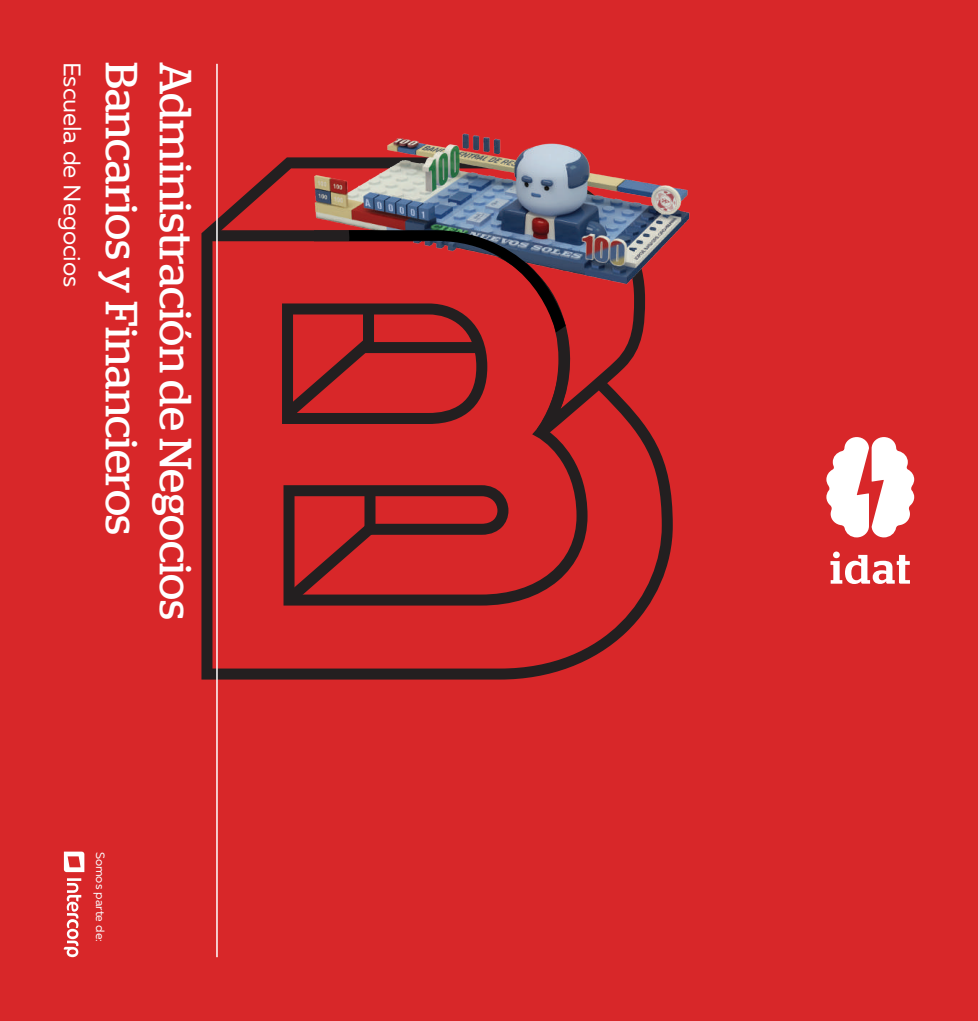
<style>
.page{position:relative;width:978px;height:1021px;background:#fff}
.page>*{position:absolute;margin:0;border:0;box-sizing:border-box;transform-origin:0 0}
.t1{font:45px "Stag";letter-spacing:-.005em;color:#fff}
.t2{font:24px "Muller";letter-spacing:-.005em;color:#fff}
.t3{font:12px "Muller";color:#fbfdfe}
</style>
<div class="page">
<div style="left:0;top:0;width:978px;height:1020px;background:#d82729"></div>
<svg style="left:201px;top:157px;width:472px;height:522px"></svg>
<svg style="left:207px;top:230px;width:381px;height:375px"></svg>
<svg style="left:285px;top:524px;width:89px;height:79px"></svg>
<svg style="left:830px;top:551px;width:80px;height:33px"></svg>
<svg style="left:826px;top:437px;width:88px;height:100px"></svg>
<img style="left:298px;top:133px;width:392px;height:314px">
<svg style="left:282px;top:225px;width:284px;height:199px"></svg>
<svg style="left:64px;top:851px;width:20px;height:21px"></svg>
<svg style="left:64px;top:878px;width:17px;height:79px"></svg>
<hr style="left:216px;top:64px;width:2px;height:893px;background:#fff">
<p class="t2" style="left:87px;top:62px;width:227px;rotate:90deg">Escuela de Negocios</p>
<p class="t1" style="left:148px;top:62px;width:475px;rotate:90deg">Bancarios y Financieros</p>
<p class="t1" style="left:202px;top:62px;width:559px;rotate:90deg">Administración de Negocios</p>
<p class="t3" style="left:108px;top:851px;width:92px;rotate:90deg">Somos parte de:</p>
</div>
